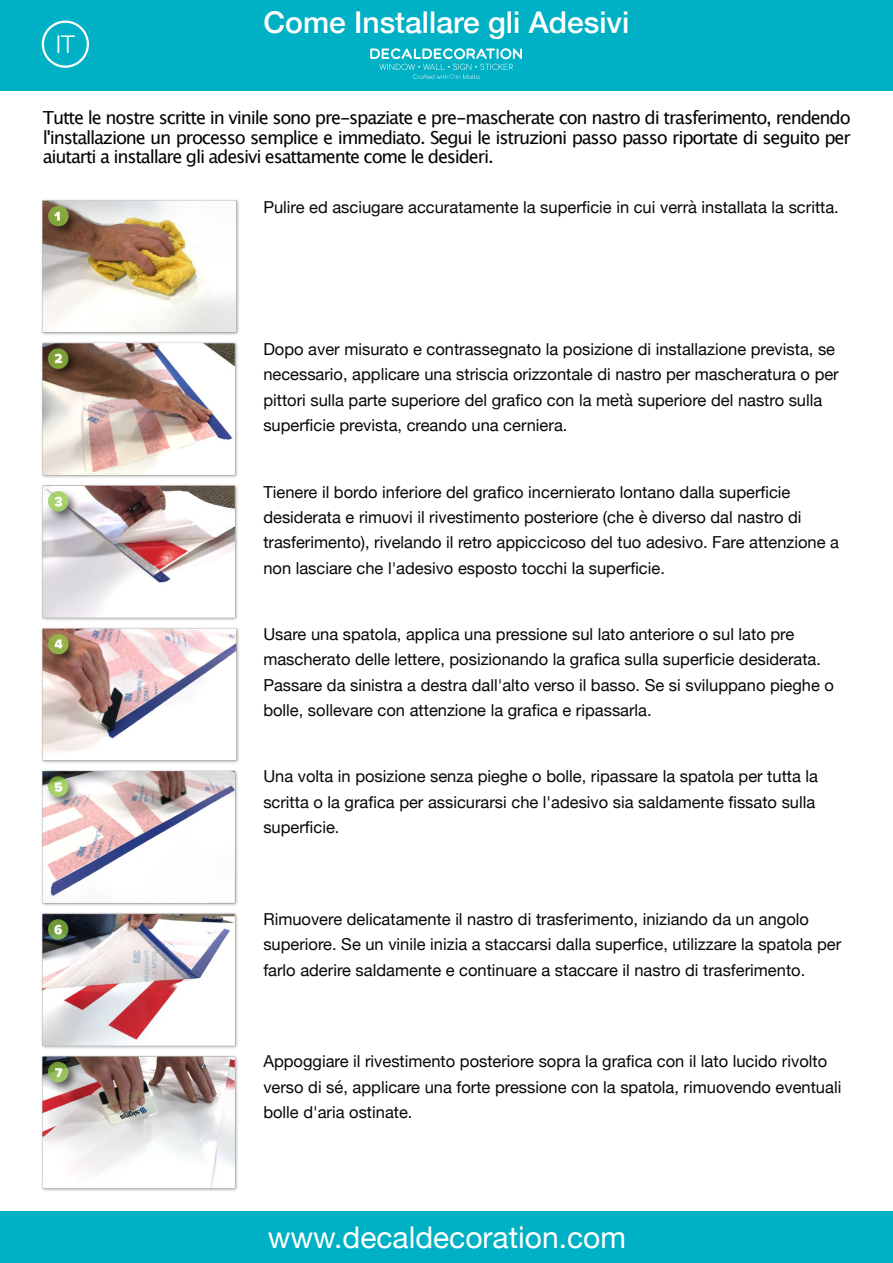
<style>
.page{position:relative;width:893px;height:1263px;background:#fff}
.page>*{position:absolute;margin:0;border:0;box-sizing:border-box;transform-origin:0 0}
.t1{font:500 30px "Helvetica Neue";color:#fff}
.t2{font:30px "Helvetica Neue";color:#fff}
.t3{font:300 24.45px "Helvetica Neue";color:#fff}
.t4{font:18px/19.5px "Lucida Grande";letter-spacing:-.065em;color:#040503;text-align:justify}
.t5{font:16.5px/25.5px "Helvetica Neue";color:#080704}
</style>
<div class="page">
<img style="left:41px;top:199px;width:198px;height:992px">
<div style="left:0;top:0;width:893px;height:91px;background:#00b0c4"></div>
<div style="left:0;top:1212px;width:893px;height:51px;background:#00b0c4"></div>
<div style="left:42px;top:21px;width:47px;height:47px;border:2px solid #fff;border-radius:50%"></div>
<svg style="left:370px;top:48px;width:152px;height:31px"></svg>
<h2 class="t3" style="left:56px;top:29px;width:21px">IT</h2>
<h1 class="t1" style="left:264px;top:4px;width:367px">Come Installare gli Adesivi</h1>
<p class="t4" style="left:43px;top:109px;width:809px">Tutte le nostre scritte in vinile sono pre-spaziate e pre-mascherate con nastro di trasferimento, rendendo l'installazione un processo semplice e immediato. Segui le istruzioni passo passo riportate di seguito per aiutarti a installare gli adesivi esattamente come le desideri.</p>
<p class="t5" style="left:263px;top:194px;width:577px">Pulire ed asciugare accuratamente la superficie in cui verrà installata la scritta.</p>
<p class="t5" style="left:263px;top:336px;width:577px">Dopo aver misurato e contrassegnato la posizione di installazione prevista, se necessario, applicare una striscia orizzontale di nastro per mascheratura o per pittori sulla parte superiore del grafico con la metà superiore del nastro sulla superficie prevista, creando una cerniera.</p>
<p class="t5" style="left:263px;top:479px;width:577px">Tienere il bordo inferiore del grafico incernierato lontano dalla superficie desiderata e rimuovi il rivestimento posteriore (che è diverso dal nastro di trasferimento), rivelando il retro appiccicoso del tuo adesivo. Fare attenzione a non lasciare che l'adesivo esposto tocchi la superficie.</p>
<p class="t5" style="left:263px;top:621px;width:572px">Usare una spatola, applica una pressione sul lato anteriore o sul lato pre mascherato delle lettere, posizionando la grafica sulla superficie desiderata.<br>Passare da sinistra a destra dall'alto verso il basso. Se si sviluppano pieghe o bolle, sollevare con attenzione la grafica e ripassarla.</p>
<p class="t5" style="left:263px;top:764px;width:556px">Una volta in posizione senza pieghe o bolle, ripassare la spatola per tutta la scritta o la grafica per assicurarsi che l'adesivo sia saldamente fissato sulla superficie.</p>
<p class="t5" style="left:263px;top:906px;width:579px">Rimuovere delicatamente il nastro di trasferimento, iniziando da un angolo superiore. Se un vinile inizia a staccarsi dalla superfice, utilizzare la spatola per farlo aderire saldamente e continuare a staccare il nastro di trasferimento.</p>
<p class="t5" style="left:263px;top:1048px;width:579px">Appoggiare il rivestimento posteriore sopra la grafica con il lato lucido rivolto verso di sé, applicare una forte pressione con la spatola, rimuovendo eventuali bolle d'aria ostinate.</p>
<h1 class="t2" style="left:268px;top:1219px;width:360px">www.decaldecoration.com</h1>
</div>
